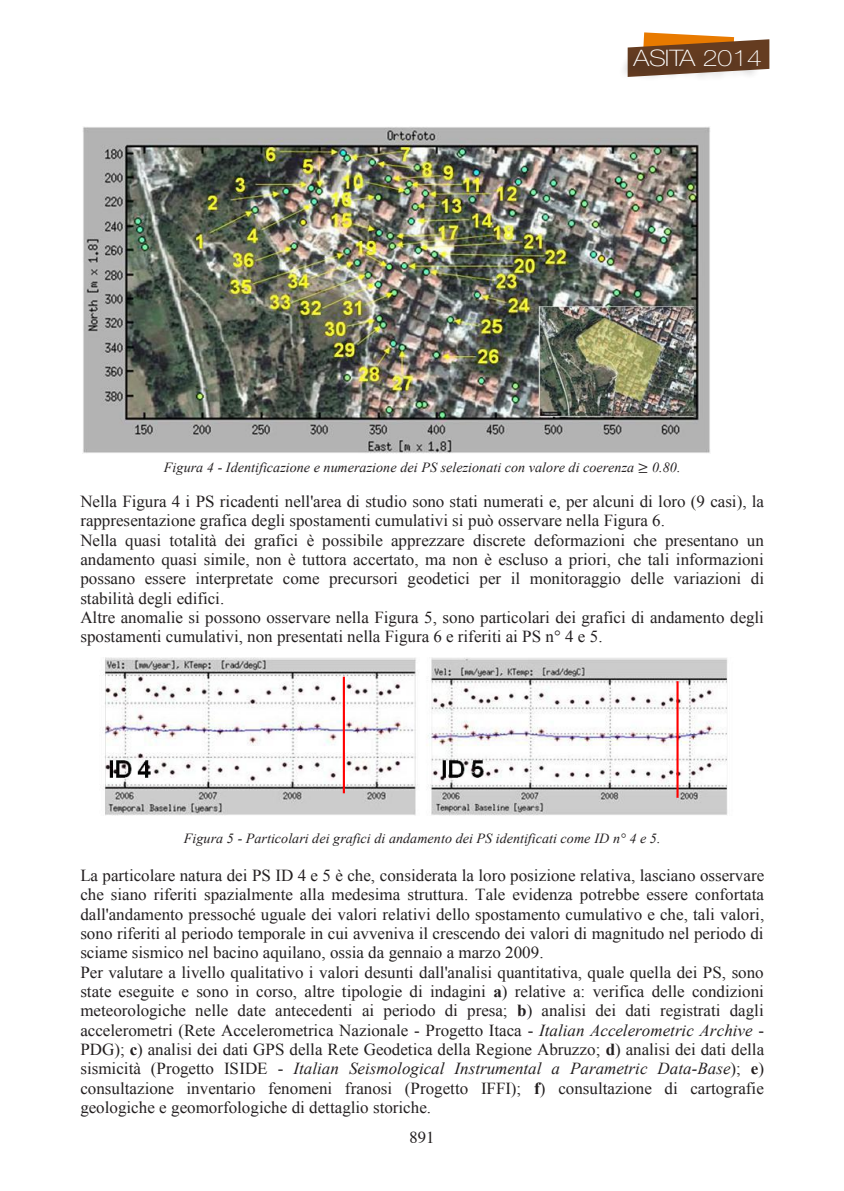
<style>
.page{position:relative;width:844px;height:1191px;background:#fff}
.page>*{position:absolute;margin:0;border:0;box-sizing:border-box;transform-origin:0 0}
.t1{font:100 22.75px "Helvetica Neue";color:#fff;scale:1.17 1}
.t2{font:16.8px/19.2px "Times New Roman";color:#231f20}
.t3{font:16.62px "Times";color:#231f20}
.t4{font:italic 14px "Times New Roman";color:#231f20}
.s1{font-weight:700}
.s2{font-style:italic}
</style>
<div class="page">
<svg style="left:627px;top:32px;width:142px;height:38px"></svg>
<div style="left:617px;top:49px;width:142px;height:32px;background:#231f20;opacity:.75"></div>
<img style="left:83px;top:127px;width:627px;height:326px">
<img style="left:103px;top:657px;width:625px;height:159px">
<hr style="left:676px;top:681px;width:2px;height:116px;background:#f00">
<hr style="left:343px;top:676px;width:2px;height:117px;background:#f00">
<h1 class="t1" style="left:633px;top:45px;width:111px">ASITA 2014</h1>
<p class="t4" style="left:164px;top:457px;width:471px">Figura 4 - Identificazione e numerazione dei PS selezionati con valore di coerenza</p>
<p class="t4" style="left:652px;top:457px;width:30px">0.80.</p>
<p class="t2" style="left:80px;top:491px;width:685px">Nella Figura 4 i PS ricadenti nell'area di studio sono stati numerati e, per alcuni di loro (9 casi), la rappresentazione grafica degli spostamenti cumulativi si può osservare nella Figura 6.<br>Nella quasi totalità dei grafici è possibile apprezzare discrete deformazioni che presentano un andamento quasi simile, non è tuttora accertato, ma non è escluso a priori, che tali informazioni possano essere interpretate come precursori geodetici per il monitoraggio delle variazioni di stabilità degli edifici.<br>Altre anomalie si possono osservare nella Figura 5, sono particolari dei grafici di andamento degli spostamenti cumulativi, non presentati nella Figura 6 e riferiti ai PS n° 4 e 5.</p>
<p class="t4" style="left:184px;top:828px;width:478px">Figura 5 - Particolari dei grafici di andamento dei PS identificati come ID n° 4 e 5.</p>
<p class="t2" style="left:80px;top:865px;width:685px">La particolare natura dei PS ID 4 e 5 è che, considerata la loro posizione relativa, lasciano osservare che siano riferiti spazialmente alla medesima struttura. Tale evidenza potrebbe essere confortata dall'andamento pressoché uguale dei valori relativi dello spostamento cumulativo e che, tali valori, sono riferiti al periodo temporale in cui avveniva il crescendo dei valori di magnitudo nel periodo di sciame sismico nel bacino aquilano, ossia da gennaio a marzo 2009.<br>Per valutare a livello qualitativo i valori desunti dall'analisi quantitativa, quale quella dei PS, sono state eseguite e sono in corso, altre tipologie di indagini <span class="s1">a</span>) relative a: verifica delle condizioni meteorologiche nelle date antecedenti ai periodo di presa; <span class="s1">b</span>) analisi dei dati registrati dagli accelerometri (Rete Accelerometrica Nazionale - Progetto Itaca - <span class="s2">Italian Accelerometric Archive</span> - PDG); <span class="s1">c</span>) analisi dei dati GPS della Rete Geodetica della Regione Abruzzo; <span class="s1">d</span>) analisi dei dati della sismicità (Progetto ISIDE - <span class="s2">Italian Seismological Instrumental a Parametric Data-Base</span>); <span class="s1">e</span>) consultazione inventario fenomeni franosi (Progetto IFFI); <span class="s1">f</span>) consultazione di cartografie geologiche e geomorfologiche di dettaglio storiche.</p>
<p class="t3" style="left:409px;top:1121px;width:27px">891</p>
</div>
